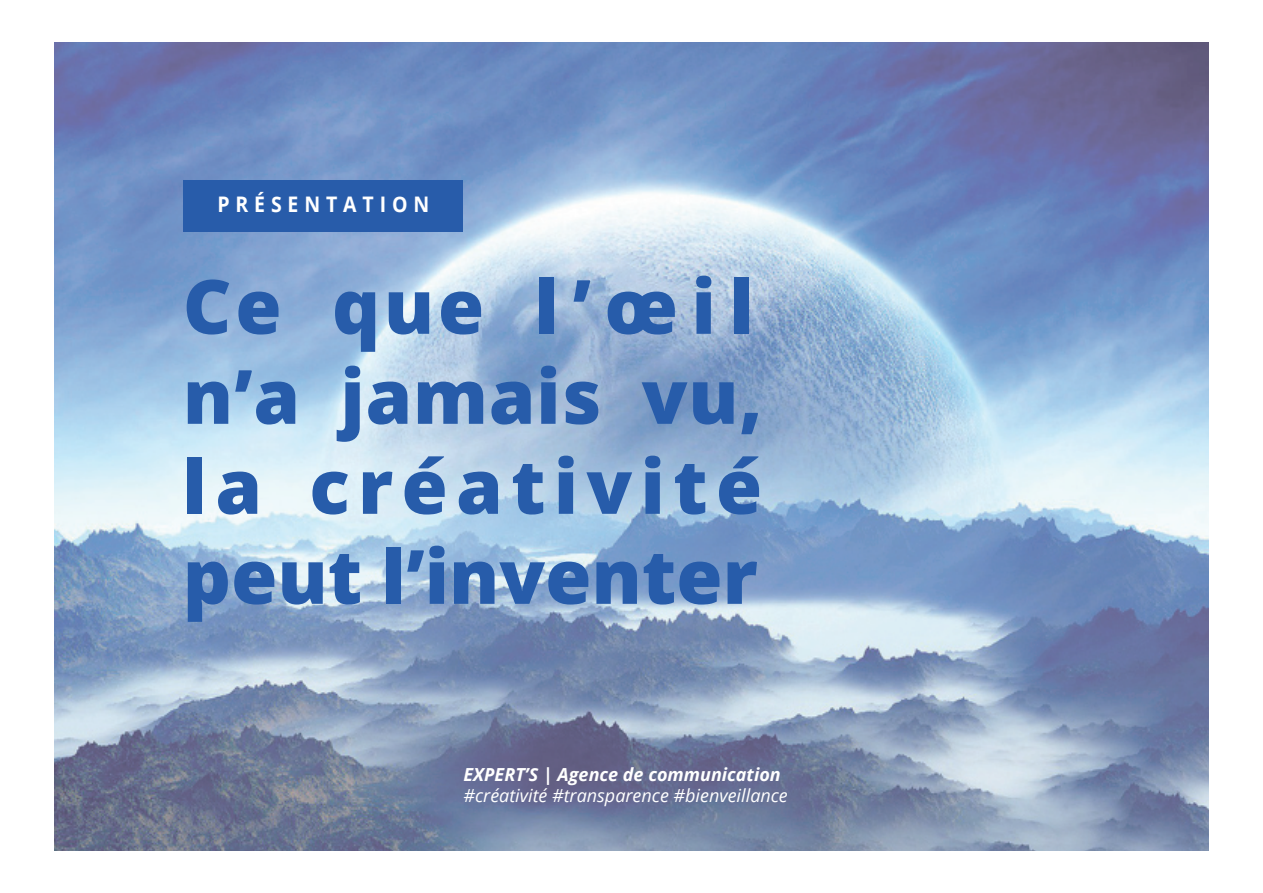
<style>
.page{position:relative;width:1263px;height:893px;background:#fff}
.page>*{position:absolute;margin:0;border:0;box-sizing:border-box;transform-origin:0 0}
.t1{font:800 75px/90px "Open Sans";letter-spacing:.01em;color:#275caa;text-align:justify}
.t2{font:700 21.45px "Open Sans";letter-spacing:.3em;color:#fff;scale:.91 1}
.t3{font:italic 18px "Open Sans";color:#fff}
.t4{font:italic 700 18px "Open Sans";color:#fff}
</style>
<div class="page">
<img style="left:54px;top:43px;width:1155px;height:807px">
<div style="left:184px;top:180px;width:279px;height:51px;background:#285caa"></div>
<p class="t2" style="left:217px;top:189px;width:234px">PRÉSENTATION</p>
<p class="t1" style="left:183px;top:258px;width:581px">Ce que l’œil n’a jamais vu, la créativité peut l’inventer</p>
<p class="t4" style="left:463px;top:761px;width:319px">EXPERT’S | Agence de communication</p>
<p class="t3" style="left:463px;top:783px;width:326px">#créativité #transparence #bienveillance</p>
</div>
